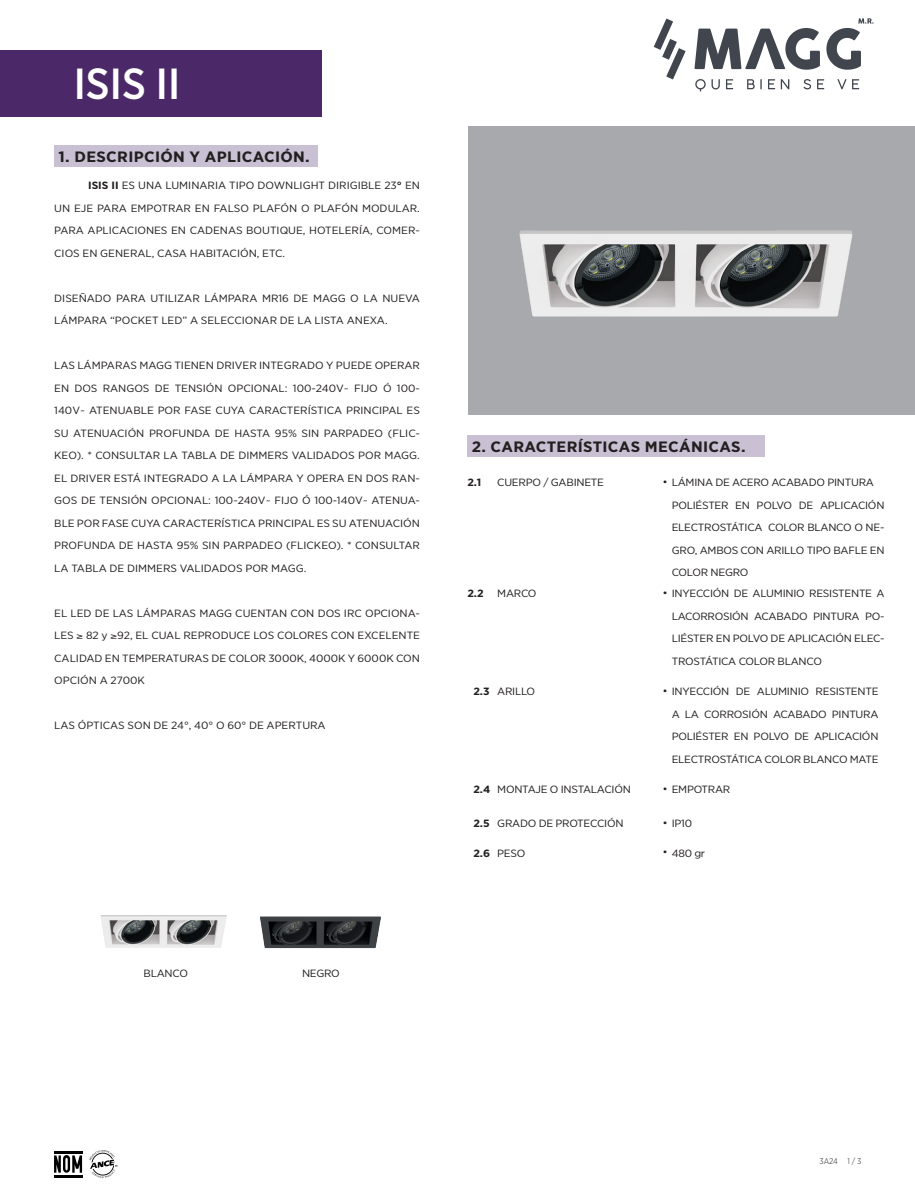
<style>
.page{position:relative;width:915px;height:1191px;background:#fff}
.page>*{position:absolute;margin:0;border:0;box-sizing:border-box;transform-origin:0 0}
.t1{font:500 43.5px "Gotham Narrow";color:#fff}
.t2{font:700 15px "Gotham Narrow";letter-spacing:.02em;color:#231f20;scale:1.14 1}
.t3{font:10.5px/22.5px "Gotham Narrow";letter-spacing:-.02em;color:#231f20;text-align:justify;scale:1.14 1}
.t4{font:10.5px/22.5px "Gotham Narrow";color:#231f20;scale:1.14 1}
.t5{font:700 10.5px "Gotham Narrow";color:#231f20;scale:1.14 1}
.t6{font:700 9px "Gotham Narrow";color:#231f20;scale:1.14 1}
.t7{font:300 8.25px "Gotham Narrow";color:#231f20}
.s1{font-weight:700}
</style>
<div class="page">
<svg style="left:653px;top:19px;width:32px;height:60px"></svg>
<svg style="left:694px;top:28px;width:125px;height:42px"></svg>
<svg style="left:826px;top:18px;width:47px;height:52px"></svg>
<svg style="left:695px;top:79px;width:10px;height:12px"></svg>
<svg style="left:711px;top:79px;width:8px;height:10px"></svg>
<svg style="left:726px;top:79px;width:6px;height:10px"></svg>
<svg style="left:747px;top:79px;width:7px;height:10px"></svg>
<svg style="left:768px;top:79px;width:6px;height:10px"></svg>
<svg style="left:780px;top:79px;width:9px;height:10px"></svg>
<svg style="left:803px;top:79px;width:7px;height:10px"></svg>
<svg style="left:817px;top:79px;width:6px;height:10px"></svg>
<svg style="left:837px;top:79px;width:21px;height:10px"></svg>
<div style="left:0;top:50px;width:321px;height:67px;background:#4b2968"></div>
<img style="left:100px;top:915px;width:127px;height:33px">
<img style="left:260px;top:916px;width:121px;height:33px">
<div style="left:54px;top:146px;width:264px;height:21px;background:#c9c1d3"></div>
<div style="left:468px;top:126px;width:446px;height:288px;background:#a8a9ad"></div>
<div style="left:467px;top:435px;width:298px;height:21px;background:#c9c1d3"></div>
<img style="left:519px;top:230px;width:334px;height:87px">
<svg style="left:89px;top:1150px;width:29px;height:28px"></svg>
<hr style="left:54px;top:1150px;width:28px;height:3px;background:#000001">
<hr style="left:54px;top:1175px;width:28px;height:2px;background:#000001">
<svg style="left:54px;top:1155px;width:28px;height:17px"></svg>
<h1 class="t1" style="left:74px;top:56px;width:108px">ISIS II</h1>
<p class="t2" style="left:59px;top:147px;width:222px">1. DESCRIPCIÓN Y APLICACIÓN.</p>
<p class="t3" style="left:54px;top:174px;width:322px;text-indent:34px"><span class="s1">ISIS II</span> ES UNA LUMINARIA TIPO DOWNLIGHT DIRIGIBLE 23<span class="s1">°</span> EN UN EJE PARA EMPOTRAR EN FALSO PLAFÓN O PLAFÓN MODULAR.<br>PARA APLICACIONES EN CADENAS BOUTIQUE, HOTELERÍA, COMER-CIOS EN GENERAL, CASA HABITACIÓN, ETC.</p>
<p class="t4" style="left:54px;top:286px;width:322px">DISEÑADO PARA UTILIZAR LÁMPARA MR16 DE MAGG O LA NUEVA<br>LÁMPARA “POCKET LED” A SELECCIONAR DE LA LISTA ANEXA.</p>
<p class="t3" style="left:54px;top:354px;width:322px">LAS LÁMPARAS MAGG TIENEN DRIVER INTEGRADO Y PUEDE OPERAR EN DOS RANGOS DE TENSIÓN OPCIONAL: 100-240V~ FIJO Ó 100- 140V~ ATENUABLE POR FASE CUYA CARACTERÍSTICA PRINCIPAL ES SU ATENUACIÓN PROFUNDA DE HASTA 95% SIN PARPADEO (FLIC-KEO). * CONSULTAR LA TABLA DE DIMMERS VALIDADOS POR MAGG.<br>EL DRIVER ESTÁ INTEGRADO A LA LÁMPARA Y OPERA EN DOS RAN-GOS DE TENSIÓN OPCIONAL: 100-240V~ FIJO Ó 100-140V~ ATENUA-BLE POR FASE CUYA CARACTERÍSTICA PRINCIPAL ES SU ATENUACIÓN PROFUNDA DE HASTA 95% SIN PARPADEO (FLICKEO). * CONSULTAR LA TABLA DE DIMMERS VALIDADOS POR MAGG.</p>
<p class="t3" style="left:54px;top:601px;width:322px">EL LED DE LAS LÁMPARAS MAGG CUENTAN CON DOS IRC OPCIONA-LES ≥ 82 y ≥92, EL CUAL REPRODUCE LOS COLORES CON EXCELENTE CALIDAD EN TEMPERATURAS DE COLOR 3000K, 4000K Y 6000K CON OPCIÓN A 2700K</p>
<p class="t4" style="left:54px;top:714px;width:239px">LAS ÓPTICAS SON DE 24°, 40° O 60° DE APERTURA</p>
<p class="t3" style="left:144px;top:961px;width:40px">BLANCO</p>
<p class="t3" style="left:302px;top:961px;width:35px">NEGRO</p>
<p class="t2" style="left:471px;top:437px;width:242px">2. CARACTERÍSTICAS MECÁNICAS.</p>
<p class="t5" style="left:467px;top:475px;width:13px">2.1</p>
<p class="t3" style="left:497px;top:471px;width:95px">CUERPO / GABINETE</p>
<p class="t6" style="left:662px;top:476px;width:6px">•</p>
<p class="t3" style="left:671px;top:471px;width:179px">LÁMINA DE ACERO ACABADO PINTURA</p>
<p class="t3" style="left:671px;top:493px;width:188px">POLIÉSTER EN POLVO DE APLICACIÓN ELECTROSTÁTICA COLOR BLANCO O NE-GRO, AMBOS CON ARILLO TIPO BAFLE EN COLOR NEGRO</p>
<p class="t5" style="left:467px;top:587px;width:16px">2.2</p>
<p class="t3" style="left:497px;top:582px;width:36px">MARCO</p>
<p class="t6" style="left:662px;top:587px;width:6px">•</p>
<p class="t3" style="left:671px;top:582px;width:188px">INYECCIÓN DE ALUMINIO RESISTENTE A LACORROSIÓN ACABADO PINTURA PO-LIÉSTER EN POLVO DE APLICACIÓN ELEC-TROSTÁTICA COLOR BLANCO</p>
<p class="t5" style="left:473px;top:684px;width:16px">2.3</p>
<p class="t3" style="left:497px;top:680px;width:35px">ARILLO</p>
<p class="t6" style="left:662px;top:685px;width:6px">•</p>
<p class="t3" style="left:671px;top:680px;width:183px">INYECCIÓN DE ALUMINIO RESISTENTE A LA CORROSIÓN ACABADO PINTURA POLIÉSTER EN POLVO DE APLICACIÓN ELECTROSTÁTICA COLOR BLANCO MATE</p>
<p class="t5" style="left:473px;top:782px;width:16px">2.4</p>
<p class="t3" style="left:497px;top:777px;width:119px">MONTAJE O INSTALACIÓN</p>
<p class="t6" style="left:662px;top:782px;width:6px">•</p>
<p class="t3" style="left:671px;top:777px;width:53px">EMPOTRAR</p>
<p class="t5" style="left:473px;top:816px;width:16px">2.5</p>
<p class="t3" style="left:497px;top:811px;width:112px">GRADO DE PROTECCIÓN</p>
<p class="t6" style="left:662px;top:816px;width:6px">•</p>
<p class="t3" style="left:671px;top:811px;width:19px">IP10</p>
<p class="t5" style="left:473px;top:846px;width:16px">2.6</p>
<p class="t3" style="left:497px;top:841px;width:26px">PESO</p>
<p class="t6" style="left:662px;top:846px;width:6px">•</p>
<p class="t3" style="left:671px;top:841px;width:31px">480 gr</p>
<p class="t7" style="left:819px;top:1155px;width:43px">3A24 1 / 3</p>
</div>
